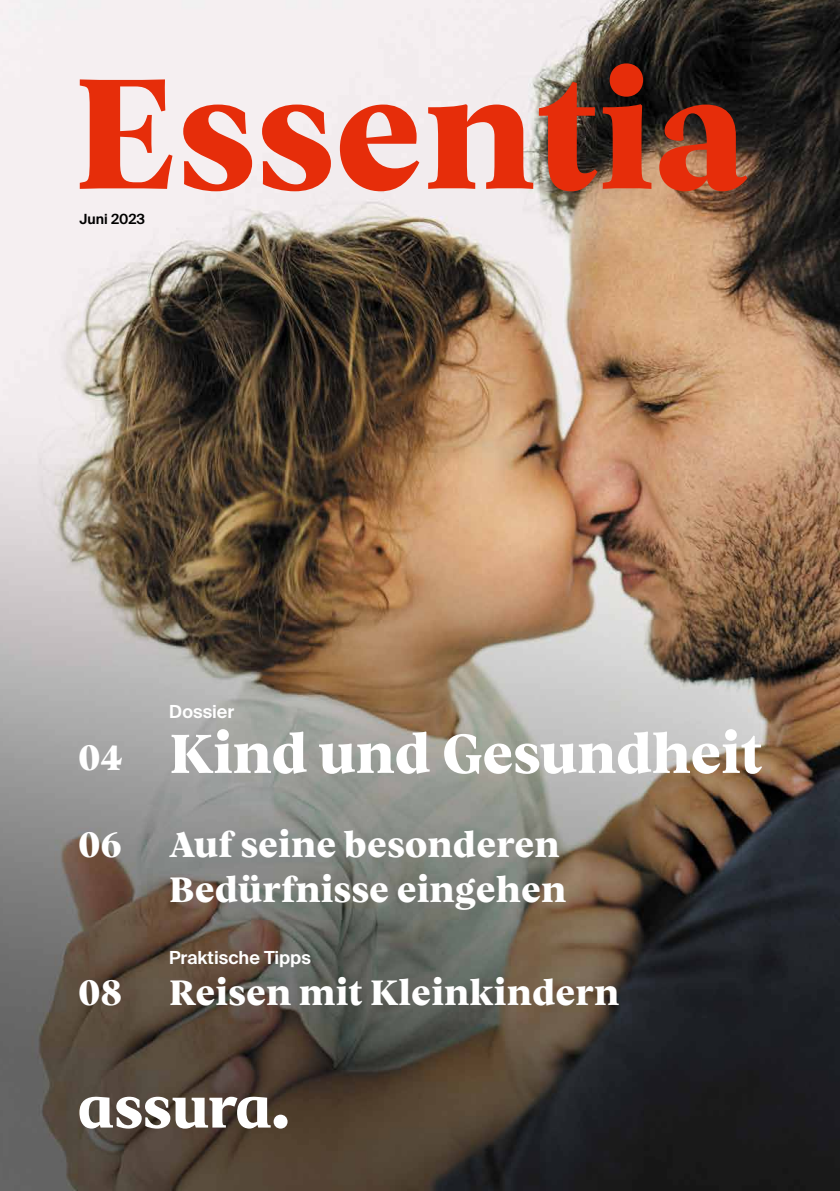
<style>
.page{position:relative;width:840px;height:1191px;background:#fff}
.page>*{position:absolute;margin:0;border:0;box-sizing:border-box;transform-origin:0 0}
.t1{font:800 160px "Vesterbro";color:#e62d0a}
.t2{font:800 56px "Vesterbro";letter-spacing:-.01em;color:#fff}
.t3{font:800 36px/45.4px "Vesterbro";color:#fff}
.t4{font:600 18px "Suisse Intl";color:#fff}
.t5{font:600 14px "Suisse Intl";color:#000}
</style>
<div class="page">
<img style="left:0;top:0;width:839px;height:1191px">
<svg style="left:79px;top:1096px;width:208px;height:32px"></svg>
<h1 class="t1" style="left:73px;top:15px;width:676px">Essentia</h1>
<p class="t5" style="left:79px;top:211px;width:67px">Juni 2023</p>
<p class="t3" style="left:78px;top:733px;width:46px">04</p>
<p class="t3" style="left:78px;top:820px;width:45px">06</p>
<p class="t3" style="left:78px;top:968px;width:45px">08</p>
<p class="t4" style="left:169px;top:701px;width:67px">Dossier</p>
<h2 class="t2" style="left:169px;top:712px;width:594px">Kind und Gesundheit</h2>
<p class="t3" style="left:169px;top:820px;width:398px">Auf seine besonderen<br>Bedürfnisse eingehen</p>
<p class="t4" style="left:169px;top:947px;width:143px">Praktische Tipps</p>
<p class="t3" style="left:169px;top:968px;width:451px">Reisen mit Kleinkindern</p>
</div>
